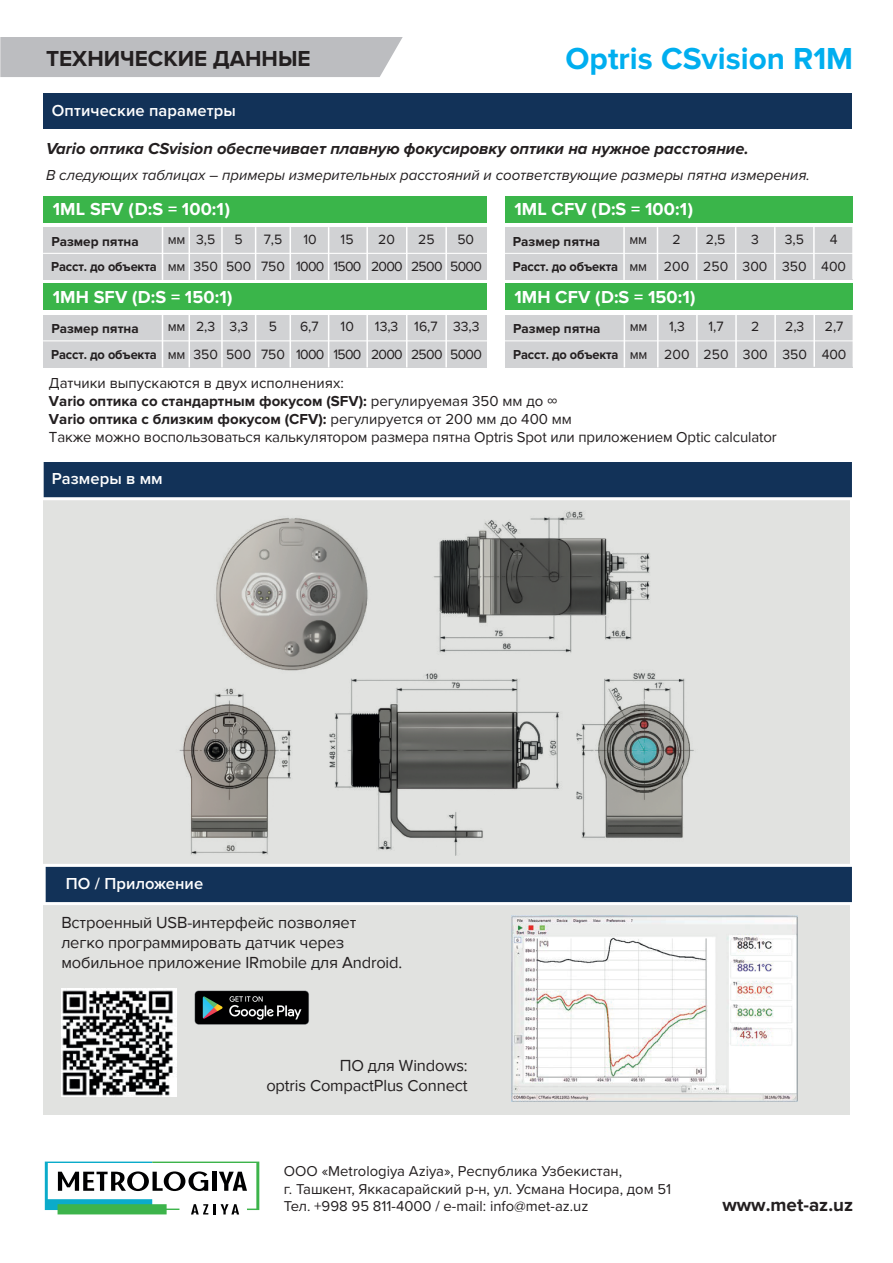
<style>
.page{position:relative;width:893px;height:1263px;background:#fff}
.page>*{position:absolute;margin:0;border:0;box-sizing:border-box;transform-origin:0 0}
.t1{font:700 31.5px "Proxima Nova";color:#00aeef}
.t2{font:700 22.5px "Proxima Nova";color:#231f20}
.t3{font:700 18.9px "Proxima Nova";color:#231f20}
.t4{font:700 18px "Proxima Nova";letter-spacing:.005em;color:#fff}
.t5{font:16.5px/19.8px "Proxima Nova";letter-spacing:-.01em;color:#231f20}
.t6{font:italic 700 16.5px "Proxima Nova";color:#231f20}
.t7{font:600 16.5px "Proxima Nova";letter-spacing:.005em;color:#fff}
.t8{font:15px/18px "Proxima Nova";letter-spacing:-.01em;color:#231f20}
.t9{font:italic 15px "Proxima Nova";color:#231f20}
.t10{font:14.85px/17.9px "Proxima Nova";color:#231f20}
.t11{font:13.95px/27.6px "Proxima Nova";color:#231f20;text-align:center}
.t12{font:700 13.5px "Proxima Nova";letter-spacing:-.01em;color:#231f20;scale:.95 1}
.t13{font:700 13.5px "Proxima Nova";letter-spacing:-.01em;color:#231f20}
.s1{font-weight:400;font-size:13.95px}
.s2{font-weight:700}
</style>
<div class="page">
<div style="left:44px;top:482px;width:806px;height:632px;background:#e1e2e0"></div>
<div style="left:44px;top:93px;width:808px;height:35px;background:#123258"></div>
<div style="left:0;top:37px;width:403px;height:40px;background:#bcbdc0"></div>
<svg style="left:43px;top:462px;width:809px;height:38px;background:#234164"></svg>
<svg style="left:44px;top:864px;width:808px;height:41px;background:#355070"></svg>
<div style="left:43px;top:227px;width:444px;height:53px;background:#d1d2d4"></div>
<hr style="left:43px;top:253px;width:445px;height:1px;background:#fff">
<div style="left:43px;top:196px;width:444px;height:27px;background:#3ab54a"></div>
<hr style="left:162px;top:227px;width:1px;height:53px;background:#fff">
<hr style="left:189px;top:227px;width:1px;height:53px;background:#fff">
<hr style="left:221px;top:227px;width:2px;height:53px;background:#fff">
<hr style="left:255px;top:227px;width:1px;height:53px;background:#fff">
<hr style="left:290px;top:227px;width:1px;height:53px;background:#fff">
<hr style="left:328px;top:227px;width:1px;height:53px;background:#fff">
<hr style="left:366px;top:227px;width:2px;height:53px;background:#fff">
<hr style="left:406px;top:227px;width:1px;height:53px;background:#fff">
<hr style="left:445px;top:227px;width:2px;height:53px;background:#fff">
<div style="left:43px;top:315px;width:444px;height:52px;background:#d1d2d4"></div>
<hr style="left:43px;top:340px;width:445px;height:1px;background:#fff">
<div style="left:43px;top:284px;width:444px;height:26px;background:#3ab54a"></div>
<hr style="left:162px;top:315px;width:1px;height:52px;background:#fff">
<hr style="left:189px;top:315px;width:1px;height:52px;background:#fff">
<hr style="left:221px;top:315px;width:2px;height:52px;background:#fff">
<hr style="left:255px;top:315px;width:1px;height:52px;background:#fff">
<hr style="left:290px;top:315px;width:1px;height:52px;background:#fff">
<hr style="left:328px;top:315px;width:1px;height:52px;background:#fff">
<hr style="left:366px;top:315px;width:2px;height:52px;background:#fff">
<hr style="left:406px;top:315px;width:1px;height:52px;background:#fff">
<hr style="left:445px;top:315px;width:2px;height:52px;background:#fff">
<div style="left:505px;top:196px;width:347px;height:27px;background:#3ab54a"></div>
<div style="left:505px;top:227px;width:347px;height:53px;background:#d1d2d4"></div>
<hr style="left:505px;top:253px;width:349px;height:1px;background:#fff">
<hr style="left:623px;top:227px;width:2px;height:53px;background:#fff">
<hr style="left:657px;top:227px;width:1px;height:53px;background:#fff">
<hr style="left:696px;top:227px;width:1px;height:53px;background:#fff">
<hr style="left:735px;top:227px;width:1px;height:53px;background:#fff">
<hr style="left:774px;top:227px;width:1px;height:53px;background:#fff">
<hr style="left:813px;top:226px;width:2px;height:53px;background:#fff">
<div style="left:505px;top:315px;width:348px;height:52px;background:#d1d2d4"></div>
<hr style="left:505px;top:340px;width:350px;height:1px;background:#fff">
<hr style="left:624px;top:315px;width:1px;height:52px;background:#fff">
<hr style="left:657px;top:315px;width:2px;height:52px;background:#fff">
<hr style="left:696px;top:315px;width:2px;height:52px;background:#fff">
<hr style="left:735px;top:315px;width:2px;height:52px;background:#fff">
<hr style="left:774px;top:315px;width:2px;height:52px;background:#fff">
<hr style="left:813px;top:314px;width:2px;height:53px;background:#fff">
<div style="left:505px;top:284px;width:347px;height:26px;background:#3ab54a"></div>
<img style="left:179px;top:511px;width:515px;height:345px">
<img style="left:61px;top:989px;width:116px;height:107px">
<img style="left:194px;top:990px;width:115px;height:35px">
<img style="left:512px;top:916px;width:286px;height:186px">
<svg style="left:45px;top:1161px;width:214px;height:53px"></svg>
<h2 class="t2" style="left:46px;top:46px;width:266px">ТЕХНИЧЕСКИЕ ДАННЫЕ</h2>
<h1 class="t1" style="left:565px;top:40px;width:289px">Optris CSvision R1M</h1>
<p class="t7" style="left:52px;top:98px;width:185px">Оптические параметры</p>
<p class="t6" style="left:46px;top:137px;width:704px">Vario оптика CSvision обеспечивает плавную фокусировку оптики на нужное расстояние.</p>
<p class="t9" style="left:46px;top:164px;width:766px">В следующих таблицах – примеры измерительных расстояний и соответствующие размеры пятна измерения.</p>
<p class="t4" style="left:53px;top:199px;width:179px">1ML SFV (D:S = 100:1)</p>
<p class="t13" style="left:51px;top:234px;width:89px">Размер пятна</p>
<p class="t11" style="left:168px;top:225px;width:19px">мм</p>
<p class="t12" style="left:51px;top:259px;width:143px">Расст. до объекта <span class="s1">мм</span></p>
<p class="t11" style="left:193px;top:225px;width:26px;text-align:left">3,5<br>350</p>
<p class="t11" style="left:226px;top:225px;width:27px">5<br>500</p>
<p class="t11" style="left:261px;top:225px;width:25px;text-align:left">7,5<br>750</p>
<p class="t11" style="left:296px;top:225px;width:30px">10<br>1000</p>
<p class="t11" style="left:333px;top:225px;width:29px">15<br>1500</p>
<p class="t11" style="left:371px;top:225px;width:33px">20<br>2000</p>
<p class="t11" style="left:411px;top:225px;width:33px">25<br>2500</p>
<p class="t11" style="left:450px;top:225px;width:33px">50<br>5000</p>
<p class="t4" style="left:53px;top:286px;width:181px">1MH SFV (D:S = 150:1)</p>
<p class="t13" style="left:51px;top:321px;width:89px">Размер пятна</p>
<p class="t11" style="left:168px;top:313px;width:19px">мм</p>
<p class="t12" style="left:51px;top:346px;width:143px">Расст. до объекта <span class="s1">мм</span></p>
<p class="t11" style="left:193px;top:313px;width:26px;text-align:left">2,3<br>350</p>
<p class="t11" style="left:226px;top:313px;width:27px;text-align:left">3,3<br>500</p>
<p class="t11" style="left:261px;top:313px;width:25px">5<br>750</p>
<p class="t11" style="left:296px;top:313px;width:30px;text-align:left">6,7<br>1000</p>
<p class="t11" style="left:333px;top:313px;width:29px">10<br>1500</p>
<p class="t11" style="left:371px;top:313px;width:33px;text-align:left">13,3<br>2000</p>
<p class="t11" style="left:411px;top:313px;width:33px;text-align:left">16,7<br>2500</p>
<p class="t11" style="left:450px;top:313px;width:33px;text-align:left">33,3<br>5000</p>
<p class="t4" style="left:514px;top:199px;width:180px">1ML СFV (D:S = 100:1)</p>
<p class="t13" style="left:513px;top:234px;width:89px">Размер пятна</p>
<p class="t11" style="left:629px;top:225px;width:19px">мм</p>
<p class="t12" style="left:513px;top:259px;width:143px">Расст. до объекта <span class="s1">мм</span></p>
<p class="t11" style="left:664px;top:225px;width:27px">2<br>200</p>
<p class="t11" style="left:703px;top:225px;width:26px;text-align:left">2,5<br>250</p>
<p class="t11" style="left:743px;top:225px;width:26px">3<br>300</p>
<p class="t11" style="left:782px;top:225px;width:26px;text-align:left">3,5<br>350</p>
<p class="t11" style="left:821px;top:225px;width:26px">4<br>400</p>
<p class="t4" style="left:514px;top:286px;width:183px">1MH СFV (D:S = 150:1)</p>
<p class="t13" style="left:513px;top:321px;width:89px">Размер пятна</p>
<p class="t11" style="left:630px;top:313px;width:19px">мм</p>
<p class="t12" style="left:513px;top:346px;width:143px">Расст. до объекта <span class="s1">мм</span></p>
<p class="t11" style="left:664px;top:313px;width:27px">1,3<br>200</p>
<p class="t11" style="left:704px;top:313px;width:26px">1,7<br>250</p>
<p class="t11" style="left:743px;top:313px;width:26px">2<br>300</p>
<p class="t11" style="left:782px;top:313px;width:26px;text-align:left">2,3<br>350</p>
<p class="t11" style="left:822px;top:313px;width:26px;text-align:left">2,7<br>400</p>
<p class="t8" style="left:49px;top:373px;width:729px">Датчики выпускаются в двух исполнениях:<br><span class="s2">Vario оптика со стандартным фокусом (SFV):</span> регулируемая 350 мм до ∞<br><span class="s2">Vario оптика с близким фокусом (CFV):</span> регулируется от 200 мм до 400 мм<br>Также можно воспользоваться калькулятором размера пятна Optris Spot или приложением Optic calculator</p>
<p class="t7" style="left:52px;top:466px;width:112px">Размеры в мм</p>
<p class="t7" style="left:66px;top:871px;width:139px">ПО / Приложение</p>
<p class="t5" style="left:61px;top:913px;width:342px">Встроенный USB-интерфейс позволяет легко программировать датчик через мобильное приложение IRmobile для Android.</p>
<p class="t5" style="left:266px;top:1056px;width:203px;text-align:right">ПО для Windows:<br>optris CompactPlus Connect</p>
<p class="t10" style="left:284px;top:1161px;width:389px">OOO «Metrologiya Aziya», Республика Узбекистан,<br>г. Ташкент, Яккасарайский р-н, ул. Усмана Носира, дом 51<br>Тел. +998 95 811-4000 / e-mail: info@met-az.uz</p>
<p class="t3" style="left:722px;top:1194px;width:132px">www.met-az.uz</p>
</div>
